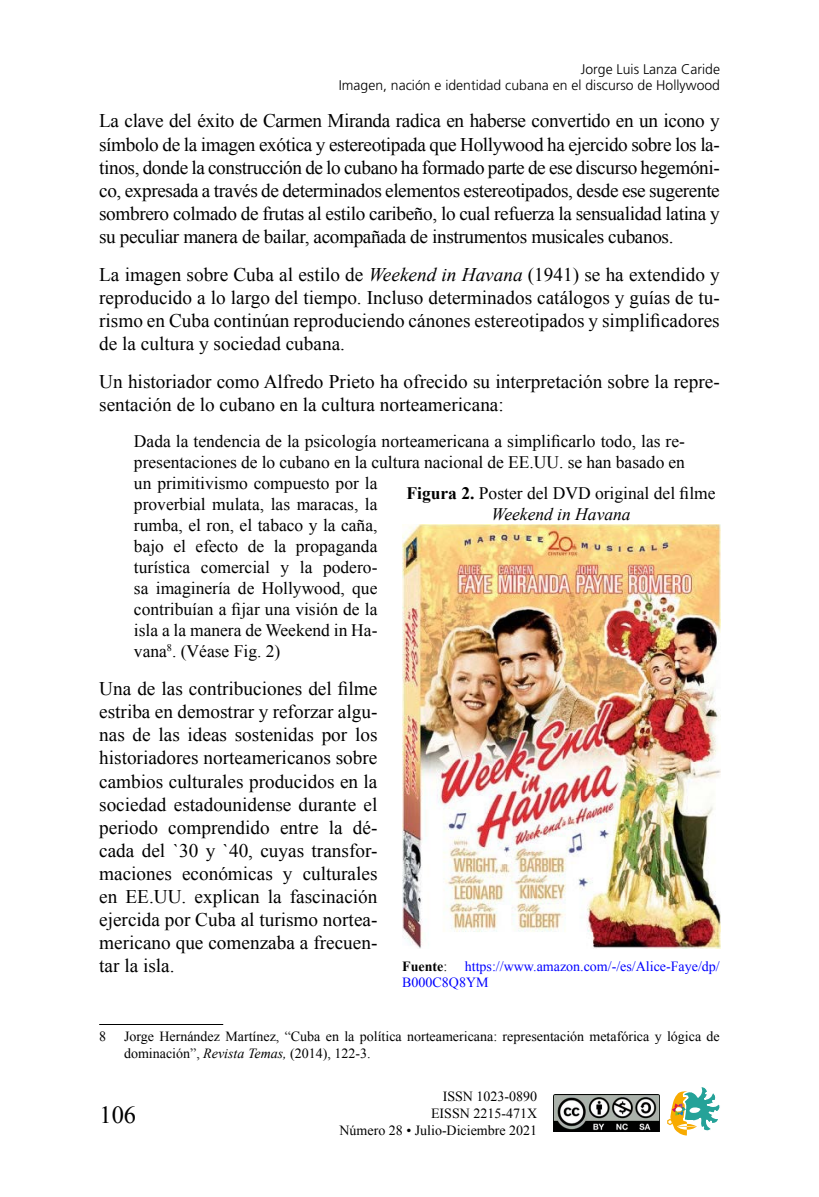
<style>
.page{position:relative;width:819px;height:1197px;background:#fff}
.page>*{position:absolute;margin:0;border:0;box-sizing:border-box;transform-origin:0 0}
.t1{font:24.5px "Times New Roman";color:#000}
.t2{font:19.25px/23.1px "Times New Roman";color:#000;text-align:justify}
.t3{font:17.5px/21px "Times New Roman";color:#000}
.t4{font:14px/16.8px "Times New Roman";color:#000;text-align:right}
.t5{font:300 14px/16.8px "Frutiger";color:#000;text-align:right}
.t6{font:14px/16.8px "Times New Roman";color:#00f}
.s1{font-style:italic}
.s2{font-weight:700}
.s3{font-weight:700;color:#000}
.s4{color:#000}
</style>
<div class="page">
<svg style="left:667px;top:1087px;width:53px;height:49px"></svg>
<img style="left:553px;top:1094px;width:107px;height:38px">
<hr style="left:99px;top:1024px;width:124px;height:1px;background:#000">
<img style="left:402px;top:524px;width:318px;height:425px">
<p class="t5" style="left:339px;top:60px;width:383px">Jorge Luis Lanza Caride<br>Imagen, nación e identidad cubana en el discurso de Hollywood</p>
<p class="t2" style="left:99px;top:109px;width:622px">La clave del éxito de Carmen Miranda radica en haberse convertido en un icono y símbolo de la imagen exótica y estereotipada que Hollywood ha ejercido sobre los la&shy;tinos, donde la construcción de lo cubano ha formado parte de ese discurso hegemóni&shy;co, expresada a través de determinados elementos estereotipados, desde ese sugerente sombrero colmado de frutas al estilo caribeño, lo cual refuerza la sensualidad latina y su peculiar manera de bailar, acompañada de instrumentos musicales cubanos.</p>
<p class="t2" style="left:99px;top:263px;width:622px">La imagen sobre Cuba al estilo de <span class="s1">Weekend in Havana</span> (1941) se ha extendido y reproducido a lo largo del tiempo. Incluso determinados catálogos y guías de tu&shy;rismo en Cuba continúan reproduciendo cánones estereotipados y simplificadores de la cultura y sociedad cubana.</p>
<p class="t2" style="left:99px;top:370px;width:622px">Un historiador como Alfredo Prieto ha ofrecido su interpretación sobre la repre&shy;sentación de lo cubano en la cultura norteamericana:</p>
<p class="t3" style="left:134px;top:431px;width:553px">Dada la tendencia de la psicología norteamericana a simplificarlo todo, las re&shy;presentaciones de lo cubano en la cultura nacional de EE.UU. se han basado en un primitivismo compuesto por la<br>proverbial mulata, las maracas, la<br>rumba, el ron, el tabaco y la caña,<br>bajo el efecto de la propaganda<br>turística comercial y la podero-<br>sa imaginería de Hollywood, que<br>contribuían a fijar una visión de la<br>isla a la manera de Weekend in Ha-<br>vana<sup>8</sup>. (Véase Fig. 2)</p>
<p class="t2" style="left:99px;top:677px;width:280px">Una de las contribuciones del filme estriba en demostrar y reforzar algu&shy;nas de las ideas sostenidas por los historiadores norteamericanos sobre cambios culturales producidos en la sociedad estadounidense durante el periodo comprendido entre la dé&shy;cada del `30 y `40, cuyas transfor&shy;maciones económicas y culturales en EE.UU. explican la fascinación ejercida por Cuba al turismo nortea&shy;mericano que comenzaba a frecuen&shy;tar la isla.</p>
<p class="t3" style="left:406px;top:483px;width:311px;text-align:center"><span class="s2">Figura 2.</span> Poster del DVD original del filme<br><span class="s1">Weekend in Havana</span></p>
<p class="t6" style="left:402px;top:957px;width:319px"><span class="s3">Fuente</span><span class="s4">:</span> https://www.amazon.com/-/es/Alice-Faye/dp/<br>B000C8Q8YM</p>
<p class="t4" style="left:99px;top:1028px;width:8px">8</p>
<p class="t4" style="left:124px;top:1028px;width:597px;text-align:left">Jorge Hernández Martínez, “Cuba en la política norteamericana: representación metafórica y lógica de dominación”, <span class="s1">Revista Temas,</span> (2014), 122-3.</p>
<p class="t1" style="left:99px;top:1098px;width:38px">106</p>
<p class="t4" style="left:339px;top:1088px;width:199px">ISSN 1023-0890<br>EISSN 2215-471X<br>Número 28 • Julio-Diciembre 2021</p>
</div>
